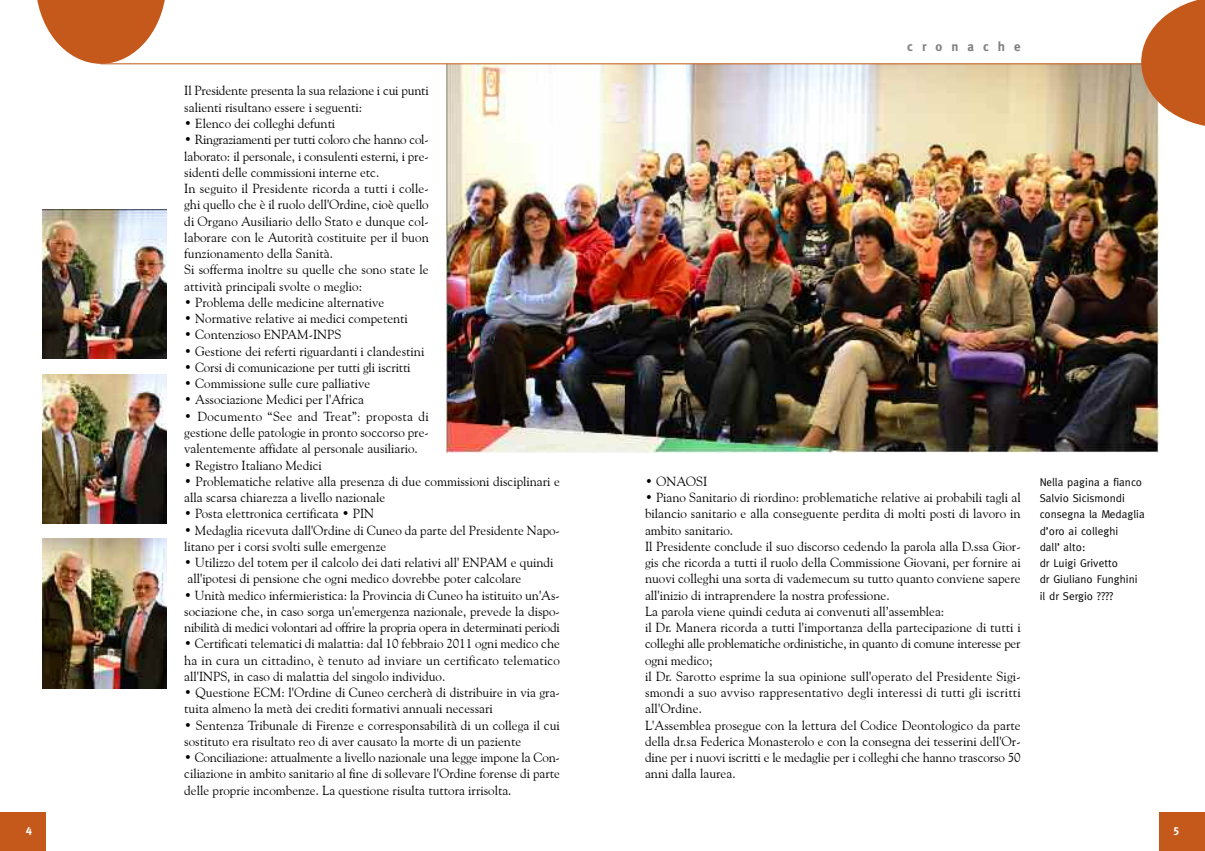
<style>
.page{position:relative;width:1205px;height:851px;background:#fff}
.page>*{position:absolute;margin:0;border:0;box-sizing:border-box;transform-origin:0 0}
.t1{font:13.12px/16.2px "Goudy Old Style BT";color:#000}
.t2{font:700 13.12px "Meta";letter-spacing:.69em;color:#808080}
.t3{font:11.25px/16.2px "Meta";letter-spacing:.005em;color:#000}
.t4{font:700 11.25px "Meta";color:#fff}
</style>
<div class="page">
<img style="left:446px;top:64px;width:713px;height:388px">
<div style="left:1159px;top:811px;width:46px;height:39px;background:#c5581b"></div>
<svg style="left:1141px;top:0;width:64px;height:128px"></svg>
<div style="left:0;top:811px;width:46px;height:39px;background:#c5581b"></div>
<hr style="left:100px;top:63px;width:1052px;height:1px;background:#c5581b">
<svg style="left:37px;top:0;width:130px;height:64px"></svg>
<img style="left:43px;top:209px;width:124px;height:150px">
<img style="left:43px;top:374px;width:124px;height:149px">
<img style="left:43px;top:538px;width:124px;height:150px">
<p class="t1" style="left:184px;top:83px;width:246px">Il Presidente presenta la sua relazione i cui punti salienti risultano essere i seguenti:</p>
<p class="t1" style="left:184px;top:115px;width:152px">• Elenco dei colleghi defunti</p>
<p class="t1" style="left:184px;top:131px;width:246px">• Ringraziamenti per tutti coloro che hanno col&shy;laborato: il personale, i consulenti esterni, i pre&shy;sidenti delle commissioni interne etc.<br>In seguito il Presidente ricorda a tutti i colle&shy;ghi quello che è il ruolo dell'Ordine, cioè quello di Organo Ausiliario dello Stato e dunque col&shy;laborare con le Autorità costituite per il buon funzionamento della Sanità.<br>Si sofferma inoltre su quelle che sono state le attività principali svolte o meglio:</p>
<p class="t1" style="left:184px;top:294px;width:201px">• Problema delle medicine alternative</p>
<p class="t1" style="left:184px;top:310px;width:225px">• Normative relative ai medici competenti</p>
<p class="t1" style="left:184px;top:326px;width:159px">• Contenzioso ENPAM-INPS</p>
<p class="t1" style="left:184px;top:343px;width:241px">• Gestione dei referti riguardanti i clandestini</p>
<p class="t1" style="left:184px;top:359px;width:228px">• Corsi di comunicazione per tutti gli iscritti</p>
<p class="t1" style="left:184px;top:375px;width:188px">• Commissione sulle cure palliative</p>
<p class="t1" style="left:184px;top:391px;width:181px">• Associazione Medici per l'Africa</p>
<p class="t1" style="left:184px;top:408px;width:246px;text-align:justify">• Documento “See and Treat”: proposta di gestione delle patologie in pronto soccorso pre&shy;valentemente affidate al personale ausiliario.</p>
<p class="t1" style="left:184px;top:456px;width:139px">• Registro Italiano Medici</p>
<p class="t1" style="left:184px;top:473px;width:377px">• Problematiche relative alla presenza di due commissioni disciplinari e alla scarsa chiarezza a livello nazionale</p>
<p class="t1" style="left:184px;top:505px;width:191px">• Posta elettronica certificata • PIN</p>
<p class="t1" style="left:184px;top:521px;width:377px">• Medaglia ricevuta dall'Ordine di Cuneo da parte del Presidente Napo&shy;litano per i corsi svolti sulle emergenze</p>
<p class="t1" style="left:184px;top:554px;width:371px">• Utilizzo del totem per il calcolo dei dati relativi all' ENPAM e quindi all'ipotesi di pensione che ogni medico dovrebbe poter calcolare</p>
<p class="t1" style="left:184px;top:586px;width:377px;text-align:justify">• Unità medico infermieristica: la Provincia di Cuneo ha istituito un'As&shy;sociazione che, in caso sorga un'emergenza nazionale, prevede la dispo&shy;nibilità di medici volontari ad offrire la propria opera in determinati periodi</p>
<p class="t1" style="left:184px;top:635px;width:377px;text-align:justify">• Certificati telematici di malattia: dal 10 febbraio 2011 ogni medico che ha in cura un cittadino, è tenuto ad inviare un certificato telematico all'INPS, in caso di malattia del singolo individuo.</p>
<p class="t1" style="left:184px;top:684px;width:377px">• Questione ECM: l'Ordine di Cuneo cercherà di distribuire in via gra&shy;tuita almeno la metà dei crediti formativi annuali necessari</p>
<p class="t1" style="left:184px;top:716px;width:377px">• Sentenza Tribunale di Firenze e corresponsabilità di un collega il cui sostituto era risultato reo di aver causato la morte di un paziente</p>
<p class="t1" style="left:184px;top:749px;width:377px;text-align:justify">• Conciliazione: attualmente a livello nazionale una legge impone la Con&shy;ciliazione in ambito sanitario al fine di sollevare l'Ordine forense di parte delle proprie incombenze. La questione risulta tuttora irrisolta.</p>
<p class="t2" style="left:907px;top:39px;width:115px">cronache</p>
<p class="t1" style="left:645px;top:473px;width:64px">• ONAOSI</p>
<p class="t1" style="left:645px;top:489px;width:377px">• Piano Sanitario di riordino: problematiche relative ai probabili tagli al bilancio sanitario e alla conseguente perdita di molti posti di lavoro in ambito sanitario.<br>Il Presidente conclude il suo discorso cedendo la parola alla D.ssa Gior&shy;gis che ricorda a tutti il ruolo della Commissione Giovani, per fornire ai nuovi colleghi una sorta di vademecum su tutto quanto conviene sapere all'inizio di intraprendere la nostra professione.<br>La parola viene quindi ceduta ai convenuti all’assemblea:<br>il Dr. Manera ricorda a tutti l'importanza della partecipazione di tutti i colleghi alle problematiche ordinistiche, in quanto di comune interesse per ogni medico;<br>il Dr. Sarotto esprime la sua opinione sull'operato del Presidente Sigi&shy;smondi a suo avviso rappresentativo degli interessi di tutti gli iscritti all'Ordine.<br>L'Assemblea prosegue con la lettura del Codice Deontologico da parte della dr.sa Federica Monasterolo e con la consegna dei tesserini dell'Or&shy;dine per i nuovi iscritti e le medaglie per i colleghi che hanno trascorso 50 anni dalla laurea.</p>
<p class="t3" style="left:1039px;top:473px;width:107px">Nella pagina a fianco<br>Salvio Sicismondi consegna la Medaglia d’oro ai colleghi<br>dall’ alto:<br>dr Luigi Grivetto<br>dr Giuliano Funghini il dr Sergio ????</p>
<p class="t4" style="left:26px;top:822px;width:8px">4</p>
<p class="t4" style="left:1173px;top:822px;width:8px">5</p>
</div>
